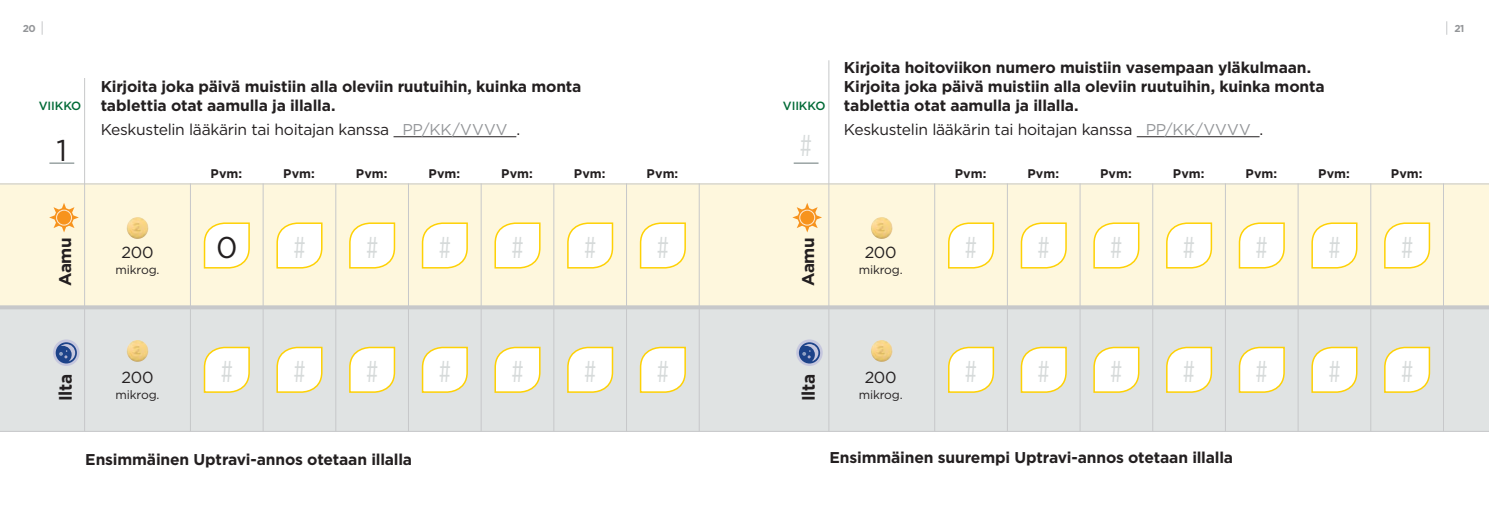
<style>
.page{position:relative;width:1489px;height:525px;background:#fff}
.page>*{position:absolute;margin:0;border:0;box-sizing:border-box;transform-origin:0 0}
.t1{font:30.12px "Gotham Condensed";color:#d6dada}
.t2{font:30px "Gotham";color:#231f20}
.t3{font:700 18px "Gotham";letter-spacing:-.01em;color:#231f20;scale:.95 1}
.t4{font:700 17px "Gotham";letter-spacing:-.015em;color:#231f20}
.t5{font:16px "Gotham";letter-spacing:-.02em;color:#231f20}
.t6{font:700 15.62px/18.8px "Gotham";letter-spacing:-.01em;color:#231f20}
.t7{font:15.62px "Gotham";letter-spacing:-.02em;color:#231f20}
.t8{font:700 12.5px "Gotham";letter-spacing:.005em;color:#231f20}
.t9{font:12px "Gotham";letter-spacing:-.01em;color:#231f20}
.t10{font:500 11.88px "Gotham";letter-spacing:-.01em;color:#006a36}
.t11{font:700 10px "Gotham";color:#939598}
.s1{color:#939598}
</style>
<div class="page">
<div style="left:0;top:307px;width:1488px;height:124px;background:#e0e3e3"></div>
<div style="left:0;top:183px;width:1488px;height:124px;background:#fef7dd"></div>
<hr style="left:0;top:430px;width:1488px;height:1px;background:#c7c8ca">
<hr style="left:0;top:183px;width:1488px;height:1px;background:#c7c8ca">
<svg style="left:0;top:305px;width:1488px;height:4px;background:#cbcbcb"></svg>
<hr style="left:84px;top:60px;width:1px;height:371px;background:#c7c8ca">
<hr style="left:828px;top:60px;width:1px;height:371px;background:#c7c8ca">
<hr style="left:190px;top:183px;width:1px;height:248px;background:#c7c8ca">
<hr style="left:934px;top:183px;width:1px;height:248px;background:#c7c8ca">
<hr style="left:262px;top:183px;width:1px;height:248px;background:#c7c8ca">
<hr style="left:1006px;top:183px;width:1px;height:248px;background:#c7c8ca">
<hr style="left:335px;top:183px;width:1px;height:248px;background:#c7c8ca">
<hr style="left:1079px;top:183px;width:1px;height:248px;background:#c7c8ca">
<hr style="left:408px;top:183px;width:1px;height:248px;background:#c7c8ca">
<hr style="left:1152px;top:183px;width:1px;height:248px;background:#c7c8ca">
<hr style="left:480px;top:183px;width:1px;height:248px;background:#c7c8ca">
<hr style="left:1224px;top:183px;width:1px;height:248px;background:#c7c8ca">
<hr style="left:553px;top:183px;width:1px;height:248px;background:#c7c8ca">
<hr style="left:1297px;top:183px;width:1px;height:248px;background:#c7c8ca">
<hr style="left:626px;top:183px;width:1px;height:248px;background:#c7c8ca">
<hr style="left:1370px;top:183px;width:1px;height:248px;background:#c7c8ca">
<hr style="left:698px;top:183px;width:1px;height:248px;background:#c7c8ca">
<hr style="left:1442px;top:183px;width:1px;height:248px;background:#c7c8ca">
<svg style="left:53px;top:339px;width:27px;height:27px"></svg>
<svg style="left:56px;top:342px;width:21px;height:21px"></svg>
<svg style="left:59px;top:344px;width:16px;height:17px"></svg>
<svg style="left:796px;top:339px;width:26px;height:27px"></svg>
<svg style="left:798px;top:342px;width:22px;height:21px"></svg>
<svg style="left:802px;top:344px;width:16px;height:17px"></svg>
<svg style="left:49px;top:203px;width:30px;height:29px"></svg>
<svg style="left:54px;top:208px;width:20px;height:19px"></svg>
<div style="left:56px;top:209px;width:16px;height:16px;border:1px solid #fff;border-radius:50%"></div>
<svg style="left:792px;top:203px;width:30px;height:29px"></svg>
<svg style="left:797px;top:208px;width:19px;height:19px"></svg>
<div style="left:799px;top:209px;width:16px;height:16px;border:1px solid #fff;border-radius:50%"></div>
<svg style="left:203px;top:222px;width:47px;height:47px"></svg>
<svg style="left:948px;top:222px;width:46px;height:47px;background:#fef9df"></svg>
<svg style="left:203px;top:346px;width:47px;height:47px;background:#fbf6df"></svg>
<svg style="left:948px;top:346px;width:46px;height:47px;background:#fbf7e0"></svg>
<svg style="left:276px;top:222px;width:47px;height:47px;background:#fef8df"></svg>
<svg style="left:1020px;top:222px;width:47px;height:47px;background:#fef8df"></svg>
<svg style="left:276px;top:346px;width:47px;height:47px;background:#fbf6df"></svg>
<svg style="left:1020px;top:346px;width:47px;height:47px;background:#fbf6df"></svg>
<svg style="left:349px;top:222px;width:47px;height:47px;background:#fef8df"></svg>
<svg style="left:1093px;top:222px;width:47px;height:47px;background:#fef8df"></svg>
<svg style="left:349px;top:346px;width:47px;height:47px;background:#fbf6e0"></svg>
<svg style="left:1093px;top:346px;width:47px;height:47px;background:#fbf6e0"></svg>
<svg style="left:421px;top:222px;width:47px;height:47px;background:#fef8df"></svg>
<svg style="left:1166px;top:222px;width:46px;height:47px;background:#fef9df"></svg>
<svg style="left:421px;top:346px;width:47px;height:47px;background:#fbf6df"></svg>
<svg style="left:1166px;top:346px;width:46px;height:47px;background:#fbf7e0"></svg>
<svg style="left:494px;top:222px;width:47px;height:47px;background:#fef8df"></svg>
<svg style="left:1238px;top:222px;width:47px;height:47px;background:#fef8df"></svg>
<svg style="left:494px;top:346px;width:47px;height:47px;background:#fbf6df"></svg>
<svg style="left:1238px;top:346px;width:47px;height:47px;background:#fbf6df"></svg>
<svg style="left:567px;top:222px;width:47px;height:47px;background:#fef8df"></svg>
<svg style="left:1311px;top:222px;width:47px;height:47px;background:#fef8df"></svg>
<svg style="left:567px;top:346px;width:47px;height:47px;background:#fbf6e0"></svg>
<svg style="left:1311px;top:346px;width:47px;height:47px;background:#fbf6e0"></svg>
<svg style="left:639px;top:222px;width:47px;height:47px;background:#fef8df"></svg>
<svg style="left:1384px;top:222px;width:46px;height:47px;background:#fef9df"></svg>
<svg style="left:639px;top:346px;width:47px;height:47px;background:#fbf6df"></svg>
<svg style="left:1384px;top:346px;width:46px;height:47px;background:#fbf7e0"></svg>
<svg style="left:49px;top:162px;width:25px;height:1px"></svg>
<svg style="left:793px;top:162px;width:25px;height:1px"></svg>
<img style="left:127px;top:217px;width:21px;height:22px;border-radius:11px">
<img style="left:870px;top:217px;width:22px;height:22px;border-radius:11px">
<img style="left:127px;top:340px;width:21px;height:21px;border-radius:11px">
<img style="left:870px;top:340px;width:22px;height:21px;border-radius:11px">
<hr style="left:393px;top:136px;width:123px;height:1px;background:#231f20">
<hr style="left:1136px;top:136px;width:123px;height:1px;background:#231f20">
<svg style="left:42px;top:21px;width:1px;height:14px"></svg>
<svg style="left:1446px;top:21px;width:1px;height:14px"></svg>
<div style="left:212px;top:231px;width:29px;height:28px;background:#fff"></div>
<div style="left:70px;top:33px;width:557px;height:45px;background:#fff"></div>
<p class="t11" style="left:23px;top:23px;width:15px">20</p>
<p class="t11" style="left:1454px;top:23px;width:12px">21</p>
<p class="t6" style="left:101px;top:77px;width:482px">Kirjoita joka päivä muistiin alla oleviin ruutuihin, kuinka monta tablettia otat aamulla ja illalla.</p>
<p class="t7" style="left:101px;top:121px;width:421px">Keskustelin lääkärin tai hoitajan kanssa <span class="s1">PP/KK/VVVV</span> .</p>
<p class="t10" style="left:39px;top:99px;width:44px">VIIKKO</p>
<p class="t10" style="left:782px;top:99px;width:44px">VIIKKO</p>
<h1 class="t1" style="left:56px;top:128px;width:13px">#</h1>
<h1 class="t1" style="left:800px;top:128px;width:13px">#</h1>
<h2 class="t2" style="left:56px;top:133px;width:12px">1</h2>
<p class="t6" style="left:843px;top:58px;width:482px">Kirjoita hoitoviikon numero muistiin vasempaan yläkulmaan.<br>Kirjoita joka päivä muistiin alla oleviin ruutuihin, kuinka monta tablettia otat aamulla ja illalla.</p>
<p class="t7" style="left:843px;top:121px;width:421px">Keskustelin lääkärin tai hoitajan kanssa <span class="s1">PP/KK/VVVV</span> .</p>
<p class="t8" style="left:210px;top:166px;width:33px">Pvm:</p>
<p class="t8" style="left:283px;top:166px;width:33px">Pvm:</p>
<p class="t8" style="left:356px;top:166px;width:33px">Pvm:</p>
<p class="t8" style="left:428px;top:166px;width:33px">Pvm:</p>
<p class="t8" style="left:501px;top:166px;width:33px">Pvm:</p>
<p class="t8" style="left:574px;top:166px;width:33px">Pvm:</p>
<p class="t8" style="left:646px;top:166px;width:33px">Pvm:</p>
<p class="t8" style="left:954px;top:166px;width:33px">Pvm:</p>
<p class="t8" style="left:1027px;top:166px;width:33px">Pvm:</p>
<p class="t8" style="left:1100px;top:166px;width:33px">Pvm:</p>
<p class="t8" style="left:1172px;top:166px;width:33px">Pvm:</p>
<p class="t8" style="left:1245px;top:166px;width:33px">Pvm:</p>
<p class="t8" style="left:1317px;top:166px;width:33px">Pvm:</p>
<p class="t8" style="left:1390px;top:166px;width:33px">Pvm:</p>
<h1 class="t1" style="left:221px;top:230px;width:13px">#</h1>
<h1 class="t1" style="left:294px;top:230px;width:13px">#</h1>
<h1 class="t1" style="left:366px;top:230px;width:13px">#</h1>
<h1 class="t1" style="left:439px;top:230px;width:13px">#</h1>
<h1 class="t1" style="left:511px;top:230px;width:13px">#</h1>
<h1 class="t1" style="left:584px;top:230px;width:13px">#</h1>
<h1 class="t1" style="left:657px;top:230px;width:13px">#</h1>
<h2 class="t2" style="left:216px;top:231px;width:23px">0</h2>
<p class="t4" style="left:55px;top:286px;width:51px;rotate:-90deg">Aamu</p>
<p class="t4" style="left:798px;top:286px;width:51px;rotate:-90deg">Aamu</p>
<p class="t5" style="left:122px;top:244px;width:33px">200</p>
<p class="t9" style="left:115px;top:263px;width:46px">mikrog.</p>
<p class="t5" style="left:864px;top:244px;width:33px">200</p>
<p class="t9" style="left:858px;top:263px;width:46px">mikrog.</p>
<h1 class="t1" style="left:965px;top:230px;width:13px">#</h1>
<h1 class="t1" style="left:1037px;top:230px;width:13px">#</h1>
<h1 class="t1" style="left:1110px;top:230px;width:13px">#</h1>
<h1 class="t1" style="left:1183px;top:230px;width:13px">#</h1>
<h1 class="t1" style="left:1255px;top:230px;width:13px">#</h1>
<h1 class="t1" style="left:1328px;top:230px;width:13px">#</h1>
<h1 class="t1" style="left:1401px;top:230px;width:13px">#</h1>
<h1 class="t1" style="left:221px;top:354px;width:13px">#</h1>
<h1 class="t1" style="left:294px;top:354px;width:13px">#</h1>
<h1 class="t1" style="left:366px;top:354px;width:13px">#</h1>
<h1 class="t1" style="left:439px;top:354px;width:13px">#</h1>
<h1 class="t1" style="left:511px;top:354px;width:13px">#</h1>
<h1 class="t1" style="left:584px;top:354px;width:13px">#</h1>
<h1 class="t1" style="left:657px;top:354px;width:13px">#</h1>
<p class="t5" style="left:122px;top:368px;width:33px">200</p>
<p class="t9" style="left:115px;top:388px;width:46px">mikrog.</p>
<p class="t3" style="left:55px;top:401px;width:31px;rotate:-90deg">Ilta</p>
<p class="t3" style="left:798px;top:401px;width:31px;rotate:-90deg">Ilta</p>
<p class="t5" style="left:864px;top:368px;width:33px">200</p>
<p class="t9" style="left:858px;top:388px;width:46px">mikrog.</p>
<h1 class="t1" style="left:965px;top:354px;width:13px">#</h1>
<h1 class="t1" style="left:1037px;top:354px;width:13px">#</h1>
<h1 class="t1" style="left:1110px;top:354px;width:13px">#</h1>
<h1 class="t1" style="left:1183px;top:354px;width:13px">#</h1>
<h1 class="t1" style="left:1255px;top:354px;width:13px">#</h1>
<h1 class="t1" style="left:1328px;top:354px;width:13px">#</h1>
<h1 class="t1" style="left:1401px;top:354px;width:13px">#</h1>
<p class="t6" style="left:85px;top:449px;width:328px">Ensimmäinen Uptravi-annos otetaan illalla</p>
<p class="t6" style="left:829px;top:447px;width:405px">Ensimmäinen suurempi Uptravi-annos otetaan illalla</p>
</div>
